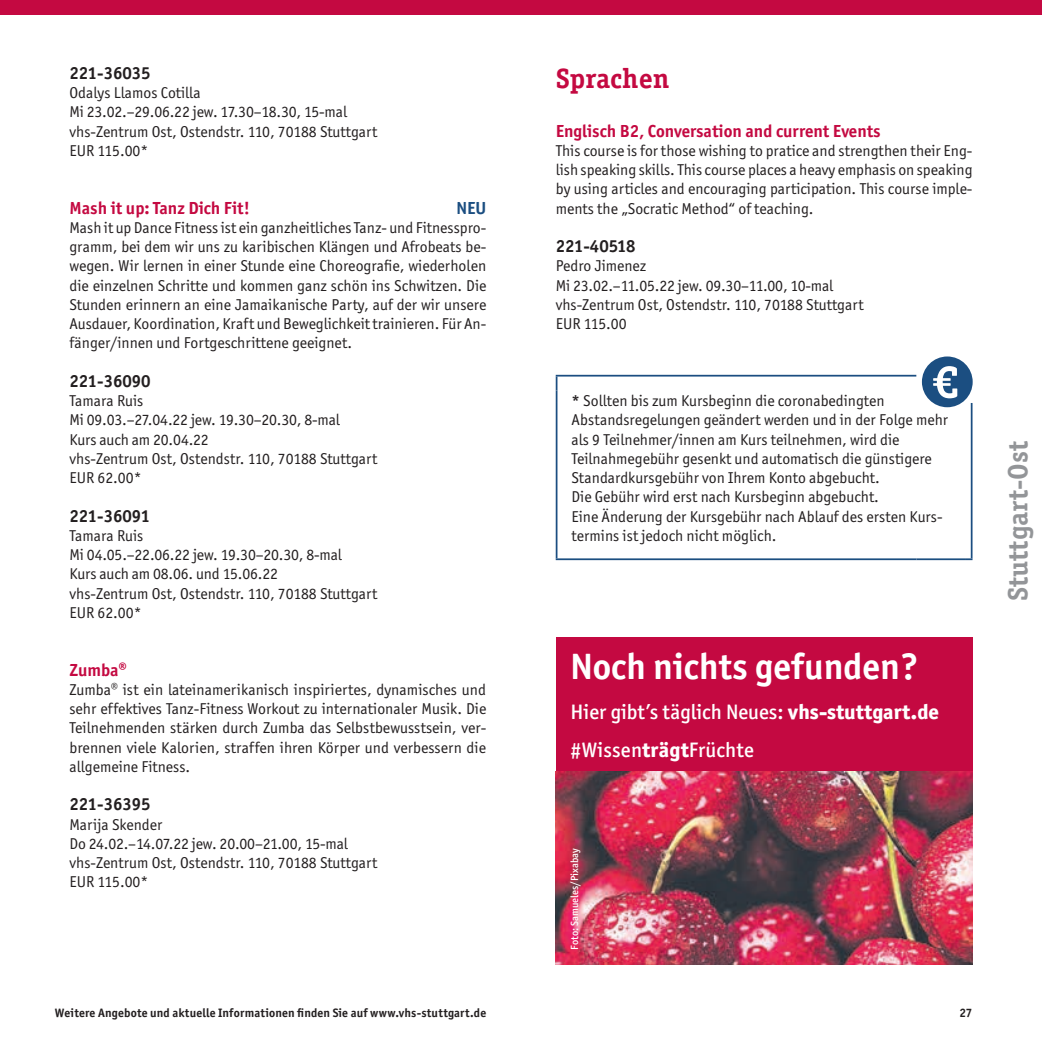
<style>
.page{position:relative;width:1042px;height:1042px;background:#fff}
.page>*{position:absolute;margin:0;border:0;box-sizing:border-box;transform-origin:0 0}
.t1{font:700 36.75px "Officina Sans ITC Std";color:#fff}
.t2{font:700 28px "Officina Serif Std";color:#939598}
.t3{font:700 28px "Officina Serif Std";color:#c40941}
.t4{font:500 21px/38.3px "Officina Sans ITC Std";color:#fff}
.t5{font:700 17.5px "Officina Sans ITC Std";color:#c40941}
.t6{font:700 17.5px "Officina Sans ITC Std";color:#231f20}
.t7{font:700 17.5px "Officina Sans ITC Std";color:#1b4e81}
.t8{font:15.75px/19.2px "Officina Sans ITC Std";color:#231f20}
.t9{font:700 12.25px "Officina Sans ITC Std";letter-spacing:.015em;color:#231f20}
.t10{font:500 10.5px "Officina Sans ITC Std";color:#fff}
.s1{font-weight:700}
.s2{font-weight:800}
</style>
<div class="page">
<div style="left:0;top:0;width:1042px;height:15px;background:#c40941"></div>
<hr style="left:556px;top:558px;width:360px;height:2px;background:#1b4e81">
<hr style="left:916px;top:558px;width:50px;height:2px;background:#1b4e81">
<hr style="left:556px;top:375px;width:360px;height:1px;background:#1b4e81">
<svg style="left:556px;top:376px;width:1px;height:27px"></svg>
<hr style="left:556px;top:403px;width:1px;height:155px;background:#1b4e81">
<hr style="left:971px;top:403px;width:1px;height:155px;background:#1b4e81">
<svg style="left:966px;top:558px;width:6px;height:2px"></svg>
<div style="left:922px;top:356px;width:50px;height:51px;background:#1b4e81;border-radius:50%"></div>
<svg style="left:933px;top:366px;width:24px;height:32px"></svg>
<div style="left:556px;top:637px;width:416px;height:327px;background:#c40941"></div>
<img style="left:556px;top:772px;width:416px;height:192px">
<p class="t6" style="left:69px;top:62px;width:83px">221-36035</p>
<p class="t8" style="left:69px;top:83px;width:309px">Odalys Llamos Cotilla<br>Mi 23.02.–29.06.22 jew. 17.30–18.30, 15-mal vhs-Zentrum Ost, Ostendstr. 110, 70188 Stuttgart<br>EUR 115.00*</p>
<p class="t5" style="left:69px;top:197px;width:182px">Mash it up: Tanz Dich Fit!</p>
<p class="t8" style="left:69px;top:218px;width:418px;text-align:justify">Mash it up Dance Fitness ist ein ganzheitliches Tanz- und Fitnesspro&shy;gramm, bei dem wir uns zu karibischen Klängen und Afrobeats be&shy;wegen. Wir lernen in einer Stunde eine Choreografie, wiederholen die einzelnen Schritte und kommen ganz schön ins Schwitzen. Die Stunden erinnern an eine Jamaikanische Party, auf der wir unsere Ausdauer, Koordination, Kraft und Beweglichkeit trainieren. Für An&shy;fänger/innen und Fortgeschrittene geeignet.</p>
<p class="t6" style="left:69px;top:370px;width:83px">221-36090</p>
<p class="t8" style="left:69px;top:391px;width:309px">Tamara Ruis<br>Mi 09.03.–27.04.22 jew. 19.30–20.30, 8-mal<br>Kurs auch am 20.04.22<br>vhs-Zentrum Ost, Ostendstr. 110, 70188 Stuttgart<br>EUR 62.00*</p>
<p class="t6" style="left:69px;top:505px;width:82px">221-36091</p>
<p class="t8" style="left:69px;top:526px;width:309px">Tamara Ruis<br>Mi 04.05.–22.06.22 jew. 19.30–20.30, 8-mal<br>Kurs auch am 08.06. und 15.06.22<br>vhs-Zentrum Ost, Ostendstr. 110, 70188 Stuttgart<br>EUR 62.00*</p>
<p class="t7" style="left:456px;top:197px;width:31px">NEU</p>
<p class="t5" style="left:69px;top:659px;width:59px">Zumba®</p>
<p class="t8" style="left:69px;top:680px;width:418px;text-align:justify">Zumba® ist ein lateinamerikanisch inspiriertes, dynamisches und sehr effektives Tanz-Fitness Workout zu internationaler Musik. Die Teilnehmenden stärken durch Zumba das Selbstbewusstsein, ver&shy;brennen viele Kalorien, straffen ihren Körper und verbessern die allgemeine Fitness.</p>
<p class="t6" style="left:69px;top:793px;width:83px">221-36395</p>
<p class="t8" style="left:69px;top:815px;width:309px">Marija Skender<br>Do 24.02.–14.07.22 jew. 20.00–21.00, 15-mal vhs-Zentrum Ost, Ostendstr. 110, 70188 Stuttgart<br>EUR 115.00*</p>
<h2 class="t3" style="left:556px;top:61px;width:115px">Sprachen</h2>
<p class="t5" style="left:556px;top:120px;width:326px">Englisch B2, Conversation and current Events</p>
<p class="t8" style="left:556px;top:141px;width:418px;text-align:justify">This course is for those wishing to pratice and strengthen their Eng&shy;lish speaking skills. This course places a heavy emphasis on speaking by using articles and encouraging participation. This course imple&shy;ments the „Socratic Method“ of teaching.</p>
<p class="t6" style="left:556px;top:235px;width:81px">221-40518</p>
<p class="t8" style="left:556px;top:256px;width:309px">Pedro Jimenez<br>Mi 23.02.–11.05.22 jew. 09.30–11.00, 10-mal vhs-Zentrum Ost, Ostendstr. 110, 70188 Stuttgart<br>EUR 115.00</p>
<p class="t8" style="left:571px;top:391px;width:378px"><span class="s1">*</span> Sollten bis zum Kursbeginn die coronabedingten Abstandsregelungen geändert werden und in der Folge mehr als 9 Teilnehmer/innen am Kurs teilnehmen, wird die Teilnahmegebühr gesenkt und automatisch die günstigere Standardkursgebühr von Ihrem Konto abgebucht.<br>Die Gebühr wird erst nach Kursbeginn abgebucht.<br>Eine Änderung der Kursgebühr nach Ablauf des ersten Kurs&shy;termins ist jedoch nicht möglich.</p>
<h1 class="t1" style="left:570px;top:643px;width:349px">Noch nichts gefunden?</h1>
<h3 class="t4" style="left:570px;top:692px;width:370px">Hier gibt’s täglich Neues: <span class="s2">vhs-stuttgart.de </span>#Wissen<span class="s2">trägt</span>Früchte</h3>
<p class="t10" style="left:568px;top:949px;width:103px;rotate:-90deg">Foto: Samueles/Pixabay</p>
<p class="t9" style="left:55px;top:1005px;width:433px">Weitere Angebote und aktuelle Informationen finden Sie auf www.vhs-stuttgart.de</p>
<p class="t9" style="left:959px;top:1005px;width:15px">27</p>
<h2 class="t2" style="left:1000px;top:601px;width:162px;rotate:-90deg">Stuttgart-Ost</h2>
</div>
